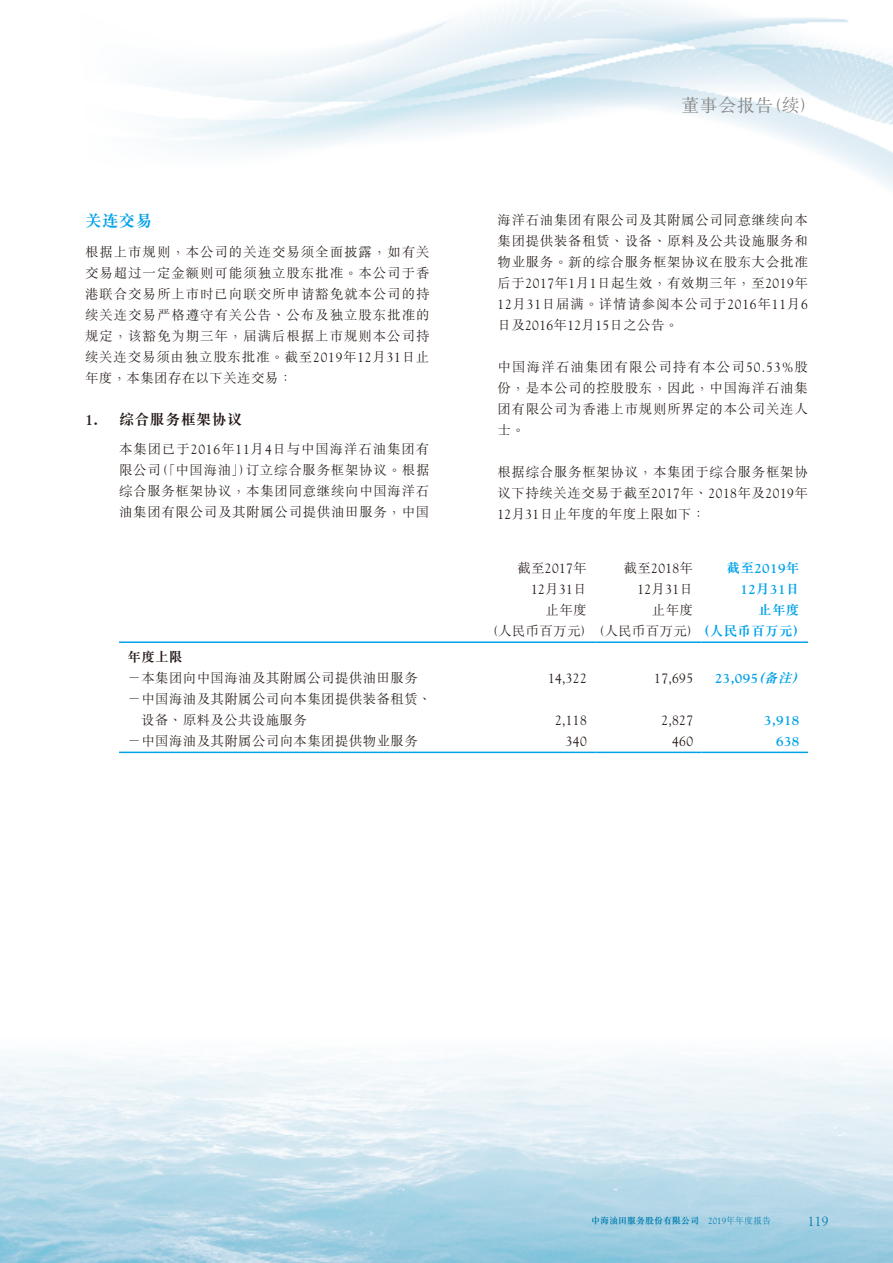
<style>
.page{position:relative;width:893px;height:1263px;background:#fff}
.page>*{position:absolute;margin:0;border:0;box-sizing:border-box;transform-origin:0 0}
.t1{font:300 18px "M Sung HKS";letter-spacing:.025em;color:#7e7e7e}
.t2{font:700 16.5px "M Sung HKS";color:#00a1e9}
.t3{font:700 15px "M Sung HKS";letter-spacing:.03em;color:#231916}
.t4{font:300 13.5px/21px "M Sung HKS";letter-spacing:.045em;color:#231916;text-align:justify}
.t5{font:300 13.5px/21px "M Sung HKS";letter-spacing:.025em;color:#231916}
.t6{font:13.5px "Goudy Std";letter-spacing:.025em;color:#231916}
.t7{font:700 13.5px "Goudy Std";letter-spacing:.03em;color:#00a1e9}
.t8{font:700 13.5px "M Sung HKS";color:#231916}
.t9{font:13.5px "Goudy Std";color:#007cae}
.t10{font:700 9px "M Sung HKS";color:#007cae}
.s1{font-family:"Goudy Std";font-weight:400}
.s2{font-family:"Goudy Std"}
.s3{font-family:"M Sung HKS";font-weight:300}
.s4{font-family:"M Sung HKS"}
.s5{font-weight:700;color:#00a1e9}
.s6{font-family:"M Sung HKS";font-style:italic}
.s7{font-weight:300}
</style>
<div class="page">
<img style="left:147px;top:0;width:746px;height:189px">
<hr style="left:119px;top:641px;width:370px;height:2px;background:#00a1e9">
<hr style="left:489px;top:641px;width:106px;height:2px;background:#00a1e9">
<hr style="left:595px;top:641px;width:107px;height:2px;background:#00a1e9">
<hr style="left:702px;top:641px;width:106px;height:2px;background:#00a1e9">
<hr style="left:119px;top:752px;width:370px;height:1px;background:#00a1e9">
<hr style="left:489px;top:752px;width:106px;height:1px;background:#00a1e9">
<hr style="left:595px;top:752px;width:107px;height:1px;background:#00a1e9">
<hr style="left:702px;top:752px;width:106px;height:1px;background:#00a1e9">
<p class="t2" style="left:85px;top:210px;width:69px">關連交易</p>
<p class="t4" style="left:85px;top:241px;width:346px">根據上市規則，本公司的關連交易須全面披露，如有關交易超過一定金額則可能須獨立股東批准。本公司於香港聯合交易所上市時已向聯交所申請豁免就本公司的持續關連交易嚴格遵守有關公告、公布及獨立股東批准的規定，該豁免為期三年，屆滿後根據上市規則本公司持續關連交易須由獨立股東批准。截至<span class="s1">2019</span>年<span class="s1">12</span>月<span class="s1">31</span>日止年度，本集團存在以下關連交易：</p>
<p class="t3" style="left:85px;top:409px;width:158px"><span class="s2">1.</span> 綜合服務框架協議</p>
<p class="t4" style="left:119px;top:438px;width:312px">本集團已於<span class="s1">2016</span>年<span class="s1">11</span>月<span class="s1">4</span>日與中國海洋石油集團有限公司（「中國海油」）訂立綜合服務框架協議。根據綜合服務框架協議，本集團同意繼續向中國海洋石油集團有限公司及其附屬公司提供油田服務，中國</p>
<h1 class="t1" style="left:681px;top:93px;width:137px">董事會報告（續）</h1>
<p class="t4" style="left:497px;top:209px;width:312px">海洋石油集團有限公司及其附屬公司同意繼續向本集團提供裝備租賃、設備、原料及公共設施服務和物業服務。新的綜合服務框架協議在股東大會批准後於<span class="s1">2017</span>年<span class="s1">1</span>月<span class="s1">1</span>日起生效，有效期三年，至<span class="s1">2019</span>年<span class="s1">12</span>月<span class="s1">31</span>日屆滿。詳情請參閱本公司於<span class="s1">2016</span>年<span class="s1">11</span>月<span class="s1">6</span>日及<span class="s1">2016</span>年<span class="s1">12</span>月<span class="s1">15</span>日之公告。</p>
<p class="t4" style="left:497px;top:356px;width:312px">中國海洋石油集團有限公司持有本公司<span class="s1">50.53%</span>股份，是本公司的控股股東，因此，中國海洋石油集團有限公司為香港上市規則所界定的本公司關連人士。</p>
<p class="t4" style="left:497px;top:461px;width:312px">根據綜合服務框架協議，本集團於綜合服務框架協議下持續關連交易於截至<span class="s1">2017</span>年、<span class="s1">2018</span>年及<span class="s1">2019</span>年<span class="s1">12</span>月<span class="s1">31</span>日止年度的年度上限如下：</p>
<p class="t6" style="left:517px;top:560px;width:71px"><span class="s3">截至</span>2017<span class="s3">年</span></p>
<p class="t6" style="left:624px;top:560px;width:71px"><span class="s3">截至</span>2018<span class="s3">年</span></p>
<p class="t7" style="left:727px;top:560px;width:74px"><span class="s4">截至</span>2019<span class="s4">年</span></p>
<p class="t6" style="left:531px;top:581px;width:57px">12<span class="s3">月</span>31<span class="s3">日</span></p>
<p class="t6" style="left:637px;top:581px;width:57px">12<span class="s3">月</span>31<span class="s3">日</span></p>
<p class="t7" style="left:740px;top:581px;width:60px">12<span class="s4">月</span>31<span class="s4">日</span></p>
<p class="t4" style="left:546px;top:599px;width:43px">止年度</p>
<p class="t4" style="left:652px;top:599px;width:43px">止年度</p>
<p class="t5" style="left:485px;top:599px;width:321px;text-indent:273px"><span class="s5">止年度</span>（人民幣百萬元）（人民幣百萬元）<span class="s5">（人民幣百萬元）</span></p>
<p class="t8" style="left:128px;top:648px;width:57px">年度上限</p>
<p class="t5" style="left:128px;top:667px;width:292px">－本集團向中國海油及其附屬公司提供油田服務</p>
<p class="t6" style="left:548px;top:670px;width:40px">14,322</p>
<p class="t6" style="left:654px;top:670px;width:40px">17,695</p>
<p class="t7" style="left:715px;top:670px;width:95px">23,095<span class="s6">（備註）</span></p>
<p class="t5" style="left:141px;top:688px;width:292px;text-indent:-14px">－中國海油及其附屬公司向本集團提供裝備租賃、設備、原料及公共設施服務</p>
<p class="t6" style="left:555px;top:712px;width:33px">2,118</p>
<p class="t6" style="left:661px;top:712px;width:33px">2,827</p>
<p class="t7" style="left:764px;top:712px;width:37px">3,918</p>
<p class="t5" style="left:128px;top:730px;width:292px">－中國海油及其附屬公司向本集團提供物業服務</p>
<p class="t6" style="left:566px;top:733px;width:22px">340</p>
<p class="t6" style="left:672px;top:733px;width:22px">460</p>
<p class="t7" style="left:776px;top:733px;width:25px">638</p>
<p class="t10" style="left:591px;top:1215px;width:181px">中海油田服務股份有限公司 <span class="s1">2019</span><span class="s7">年年度報告</span></p>
<p class="t9" style="left:808px;top:1213px;width:22px">119</p>
</div>
